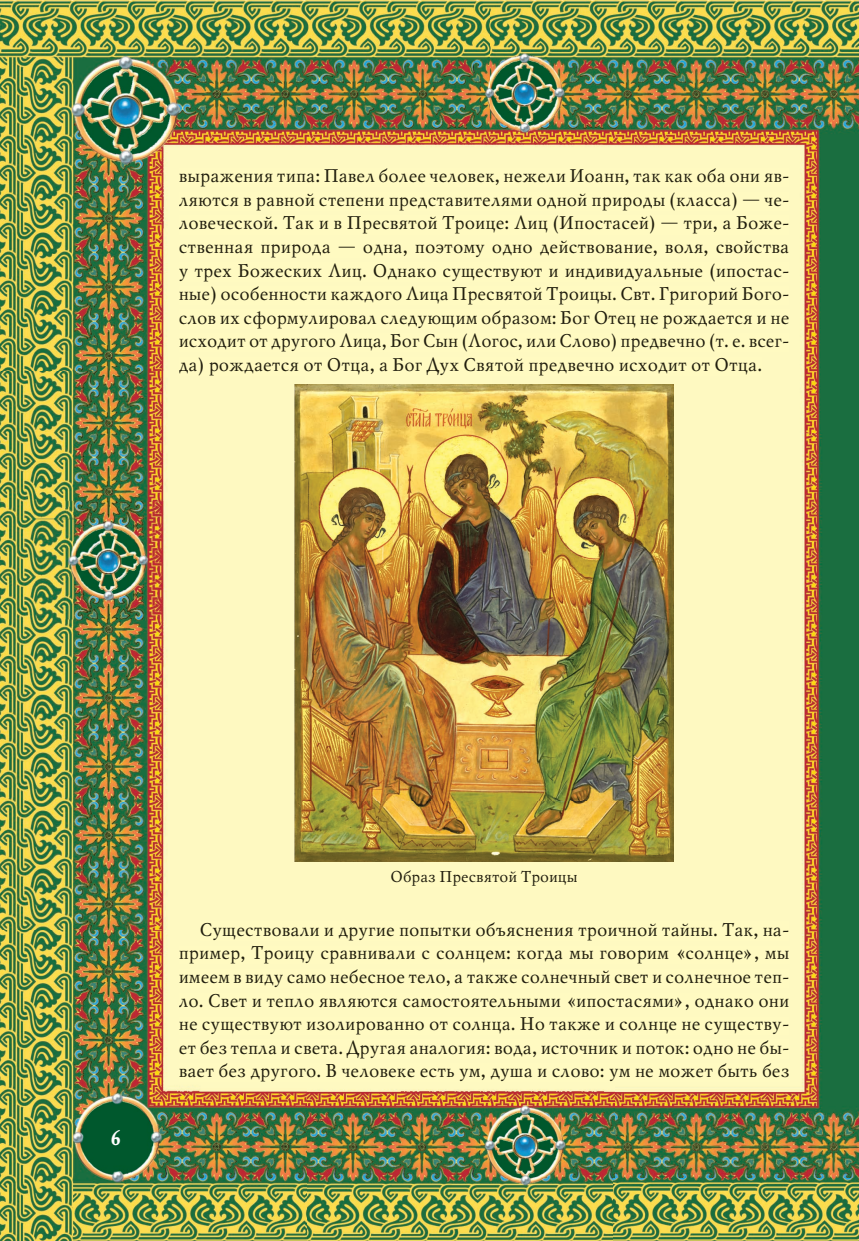
<style>
.page{position:relative;width:859px;height:1241px;background:#fff}
.page>*{position:absolute;margin:0;border:0;box-sizing:border-box;transform-origin:0 0}
.t1{font:700 21px "Mysl";color:#fff}
.t2{font:18.38px/23.4px "Mysl";color:#201d0d;text-align:justify}
.t3{font:15.75px "Mysl";color:#201d0d}
</style>
<div class="page">
<img style="left:0;top:0;width:490px;height:372px">
<img style="left:490px;top:0;width:368px;height:433px">
<img style="left:0;top:372px;width:306px;height:868px">
<img style="left:614px;top:433px;width:244px;height:807px">
<img style="left:306px;top:861px;width:308px;height:379px">
<div style="left:179px;top:168px;width:609px;height:19px;background:#fffac1"></div>
<div style="left:179px;top:192px;width:609px;height:18px;background:#fffac1"></div>
<div style="left:179px;top:216px;width:609px;height:18px;background:#fffac1"></div>
<div style="left:179px;top:240px;width:610px;height:17px;background:#fffac1"></div>
<div style="left:179px;top:263px;width:609px;height:18px;background:#fffac1"></div>
<div style="left:179px;top:286px;width:609px;height:18px;background:#fffac1"></div>
<div style="left:179px;top:310px;width:610px;height:18px;background:#fffac1"></div>
<div style="left:179px;top:333px;width:609px;height:19px;background:#fffac1"></div>
<div style="left:179px;top:357px;width:581px;height:18px;background:#fffac1"></div>
<img style="left:295px;top:384px;width:378px;height:477px">
<div style="left:391px;top:870px;width:185px;height:15px;background:#fffac1"></div>
<div style="left:201px;top:921px;width:587px;height:19px;background:#fffac1"></div>
<div style="left:179px;top:946px;width:610px;height:17px;background:#fffac1"></div>
<div style="left:179px;top:968px;width:609px;height:19px;background:#fffac1"></div>
<div style="left:179px;top:993px;width:610px;height:16px;background:#fffac1"></div>
<div style="left:179px;top:1017px;width:609px;height:17px;background:#fffac1"></div>
<div style="left:179px;top:1039px;width:609px;height:18px;background:#fffac1"></div>
<div style="left:179px;top:1063px;width:610px;height:18px;background:#fffac1"></div>
<img style="left:858px;top:0;width:1px;height:1240px">
<p class="t2" style="left:179px;top:166px;width:612px">выражения типа: Павел более человек, нежели Иоанн, так как оба они яв&shy;ляются в равной степени представителями одной природы (класса) — че&shy;ловеческой. Так и в Пресвятой Троице: Лиц (Ипостасей) — три, а Боже&shy;ственная природа — одна, поэтому одно действование, воля, свойства у трех Божеских Лиц. Однако существуют и индивидуальные (ипостас&shy;ные) особенности каждого Лица Пресвятой Троицы. Свт. Григорий Бого&shy;слов их сформулировал следующим образом: Бог Отец не рождается и не исходит от другого Лица, Бог Сын (Логос, или Слово) предвечно (т. е. всег&shy;да) рождается от Отца, а Бог Дух Святой предвечно исходит от Отца.</p>
<p class="t1" style="left:110px;top:1124px;width:12px">6</p>
<p class="t3" style="left:390px;top:870px;width:188px">Образ Пресвятой Троицы</p>
<p class="t2" style="left:179px;top:919px;width:612px;text-indent:21px">Существовали и другие попытки объяснения троичной тайны. Так, на&shy;пример, Троицу сравнивали с солнцем: когда мы говорим «солнце», мы имеем в виду само небесное тело, а также солнечный свет и солнечное теп&shy;ло. Свет и тепло являются самостоятельными «ипостасями», однако они не существуют изолированно от солнца. Но также и солнце не существу&shy;ет без тепла и света. Другая аналогия: вода, источник и поток: одно не бы&shy;вает без другого. В человеке есть ум, душа и слово: ум не может быть без</p>
</div>
